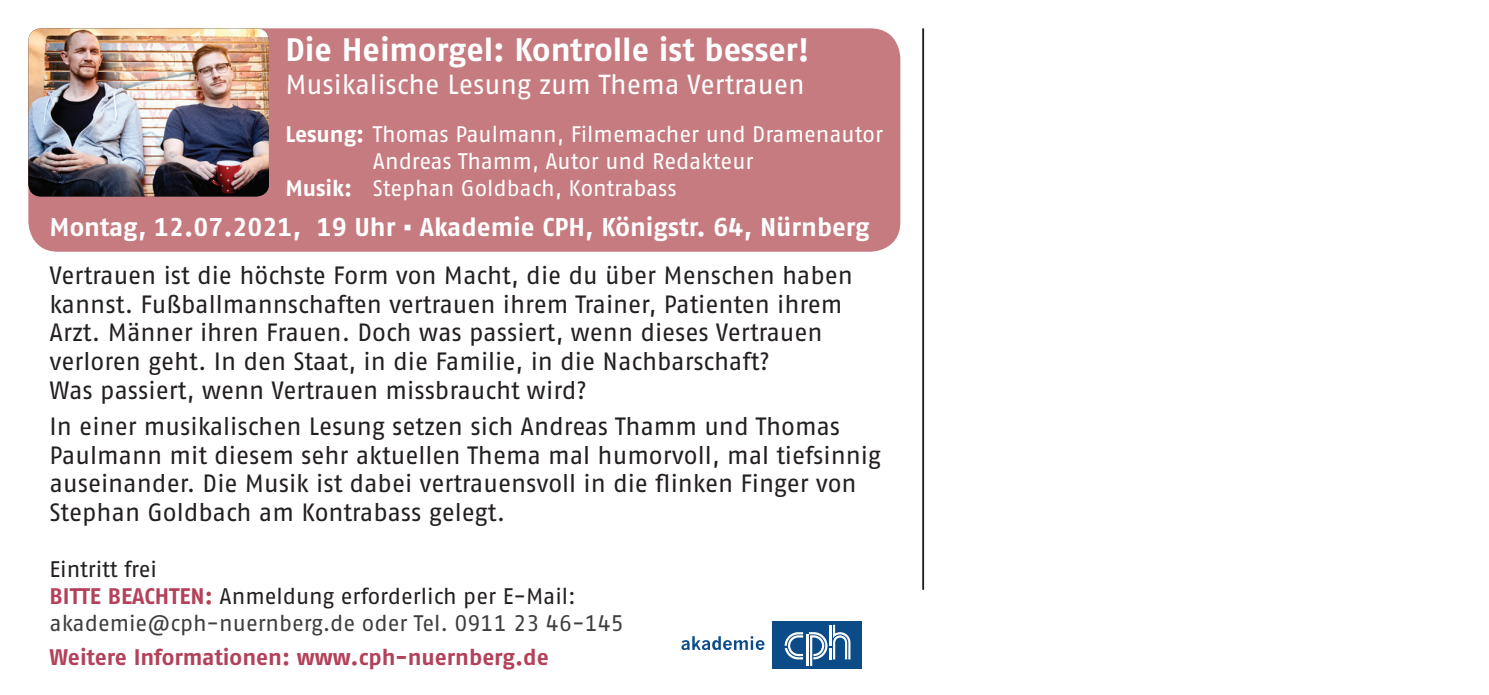
<style>
.page{position:relative;width:1489px;height:695px;background:#fff}
.page>*{position:absolute;margin:0;border:0;box-sizing:border-box;transform-origin:0 0}
.t1{font:32.5px "Fago No Bold Tf";color:#fff}
.t2{font:27.5px "Fago No Regular Tf";letter-spacing:-.005em;color:#fff}
.t3{font:25.75px "Fago No Bold Tf";color:#fff}
.t4{font:25px/28.8px "Fago No Regular Tf";letter-spacing:-.005em;color:#231f20}
.t5{font:22.5px "Fago No Regular Tf";color:#fff}
.t6{font:22.5px/27px "Fago No Regular Tf";color:#3e3e3f}
.t7{font:22.5px "Fago No Bold Tf";color:#b34159}
.s1{font-family:"Fago No Bold Tf"}
.s2{font-family:"Trebuchet MS";font-weight:700}
.s3{color:#231f20}
.s4{font-family:"Fago No Bold Tf";color:#b34159}
</style>
<div class="page">
<hr style="left:922px;top:28px;width:2px;height:561px;background:#231f20">
<div style="left:28px;top:28px;width:872px;height:224px;background:#c67b80;border-radius:30px"></div>
<img style="left:28px;top:28px;width:241px;height:168px">
<svg style="left:681px;top:636px;width:83px;height:14px"></svg>
<div style="left:772px;top:621px;width:89px;height:47px;background:#0b4b88"></div>
<svg style="left:784px;top:624px;width:66px;height:41px"></svg>
<h1 class="t1" style="left:285px;top:30px;width:525px">Die Heimorgel: Kontrolle ist besser!</h1>
<p class="t2" style="left:285px;top:69px;width:521px">Musikalische Lesung zum Thema Vertrauen</p>
<p class="t5" style="left:285px;top:122px;width:599px"><span class="s1">Lesung:</span> Thomas Paulmann, Filmemacher und Dramenautor</p>
<p class="t5" style="left:373px;top:149px;width:382px">Andreas Thamm, Autor und Redakteur</p>
<p class="t5" style="left:285px;top:176px;width:393px"><span class="s1">Musik:</span> Stephan Goldbach, Kontrabass</p>
<p class="t3" style="left:50px;top:212px;width:821px">Montag, 12.07.2021, 19 Uhr <span class="s2">▪</span> Akademie CPH, Königstr. 64, Nürnberg</p>
<p class="t4" style="left:50px;top:260px;width:805px">Vertrauen ist die höchste Form von Macht, die du über Menschen haben kannst. Fußballmannschaften vertrauen ihrem Trainer, Patienten ihrem Arzt. Männer ihren Frauen. Doch was passiert, wenn dieses Vertrauen verloren geht. In den Staat, in die Familie, in die Nachbarschaft?<br>Was passiert, wenn Vertrauen missbraucht wird?</p>
<p class="t4" style="left:50px;top:411px;width:832px">In einer musikalischen Lesung setzen sich Andreas Thamm und Thomas Paulmann mit diesem sehr aktuellen Thema mal humorvoll, mal tiefsinnig auseinander. Die Musik ist dabei vertrauensvoll in die flinken Finger von Stephan Goldbach am Kontrabass gelegt.</p>
<p class="t6" style="left:50px;top:555px;width:575px"><span class="s3">Eintritt frei<br></span><span class="s4">BITTE BEACHTEN:</span> <span class="s3">Anmeldung erforderlich per E-Mail: </span>akademie@cph-nuernberg.de oder Tel. 0911 23 46-145</p>
<p class="t7" style="left:50px;top:644px;width:500px">Weitere Informationen: www.cph-nuernberg.de</p>
</div>
